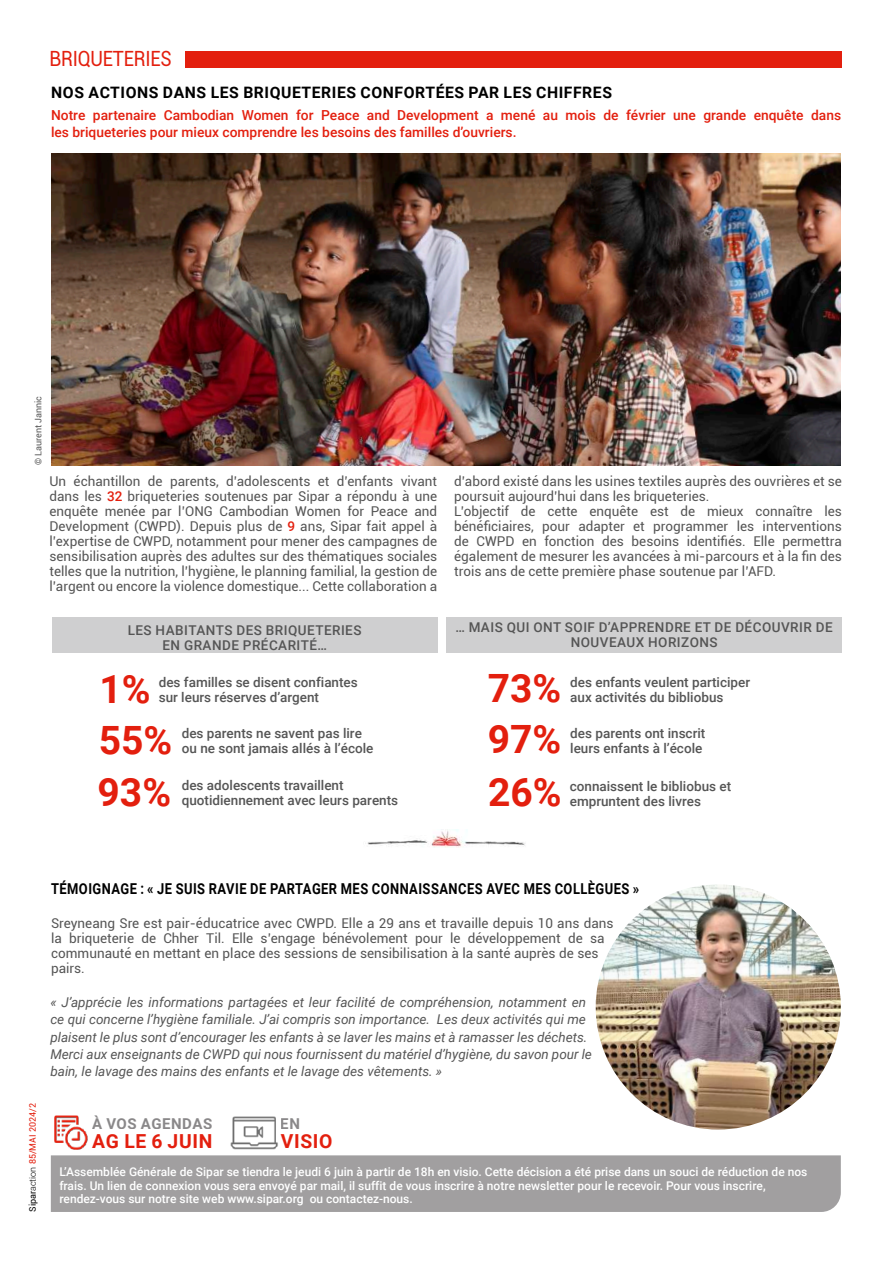
<style>
.page{position:relative;width:893px;height:1263px;background:#fff}
.page>*{position:absolute;margin:0;border:0;box-sizing:border-box;transform-origin:0 0}
.t1{font:700 39px/51.9px "Roboto";color:#e31f0e}
.t2{font:21px "Roboto";letter-spacing:-.01em;color:#e31f0e;scale:.88 1}
.t3{font:700 19.35px "Roboto";letter-spacing:.035em;color:#e31f0e}
.t4{font:700 15.75px "Roboto";letter-spacing:.035em;color:#000}
.t5{font:700 15px "Roboto";letter-spacing:.035em;color:#000;scale:.86 1}
.t6{font:700 15px "Roboto";letter-spacing:.035em;color:#3e3b3d}
.t7{font:500 13.8px/16.5px "Roboto";color:#e31f0e}
.t8{font:13.5px/15px "Roboto";color:#555}
.t9{font:italic 13.5px/17.2px "Roboto";color:#555}
.t10{font:500 13.5px/15px "Roboto";color:#555}
.t11{font:500 13.5px/15px "Roboto";letter-spacing:.035em;color:#555;text-align:center}
.t12{font:500 12px/13.5px "Roboto";color:#fff}
.t13{font:9px "Roboto";color:#e31f0e}
.t14{font:9px "Roboto";color:#555}
.s1{font-weight:500;color:#e31f0e}
.s2{color:#000}
.s3{font-weight:300;color:#000}
</style>
<div class="page">
<div style="left:52px;top:617px;width:385px;height:36px;background:#cfcfd0"></div>
<div style="left:446px;top:617px;width:396px;height:36px;background:#cfcfd0"></div>
<div style="left:185px;top:51px;width:657px;height:17px;background:#e31f0e"></div>
<img style="left:51px;top:153px;width:790px;height:312px">
<img style="left:367px;top:829px;width:159px;height:19px">
<div style="left:51px;top:1155px;width:790px;height:57px;background:#a19fa0"></div>
<img style="left:596px;top:884px;width:245px;height:245px;border-radius:123px">
<img style="left:230px;top:1116px;width:48px;height:34px">
<img style="left:54px;top:1115px;width:34px;height:34px">
<h2 class="t2" style="left:49px;top:44px;width:141px">BRIQUETERIES</h2>
<p class="t4" style="left:51px;top:81px;width:562px">NOS ACTIONS DANS LES BRIQUETERIES CONFORTÉES PAR LES CHIFFRES</p>
<p class="t7" style="left:51px;top:107px;width:792px">Notre partenaire Cambodian Women for Peace and Development a mené au mois de février une grande enquête dans les briqueteries pour mieux comprendre les besoins des familles d’ouvriers.</p>
<p class="t14" style="left:32px;top:465px;width:71px;rotate:-90deg">© Laurent Jannic</p>
<p class="t8" style="left:49px;top:473px;width:389px;text-align:justify">Un échantillon de parents, d’adolescents et d’enfants vivant dans les <span class="s1">32</span> briqueteries soutenues par Sipar a répondu à une enquête menée par l’ONG Cambodian Women for Peace and Development (CWPD). Depuis plus de <span class="s1">9</span> ans, Sipar fait appel à l’expertise de CWPD, notamment pour mener des campagnes de sensibilisation auprès des adultes sur des thématiques sociales telles que la nutrition, l’hygiène, le planning familial, la gestion de l’argent ou encore la violence domestique... Cette collaboration a</p>
<p class="t8" style="left:454px;top:473px;width:389px">d’abord existé dans les usines textiles auprès des ouvrières et se poursuit aujourd’hui dans les briqueteries.<br>L’objectif de cette enquête est de mieux connaître les bénéficiaires, pour adapter et programmer les interventions de CWPD en fonction des besoins identifiés. Elle permettra également de mesurer les avancées à mi-parcours et à la fin des trois ans de cette première phase soutenue par l’AFD.</p>
<p class="t11" style="left:128px;top:622px;width:235px">LES HABITANTS DES BRIQUETERIES<br>EN GRANDE PRÉCARITÉ…</p>
<p class="t11" style="left:455px;top:619px;width:379px">… MAIS QUI ONT SOIF D’APPRENDRE ET DE DÉCOUVRIR DE<br>NOUVEAUX HORIZONS</p>
<h1 class="t1" style="left:98px;top:661px;width:76px">1%<br>55%<br>93%</h1>
<h1 class="t1" style="left:488px;top:661px;width:75px;text-align:justify">73% 97% 26%</h1>
<p class="t10" style="left:159px;top:674px;width:201px">des familles se disent confiantes sur leurs réserves d’argent</p>
<p class="t10" style="left:182px;top:725px;width:193px">des parents ne savent pas lire ou ne sont jamais allés à l’école</p>
<p class="t10" style="left:182px;top:777px;width:218px">des adolescents travaillent quotidiennement avec leurs parents</p>
<p class="t10" style="left:570px;top:674px;width:181px">des enfants veulent participer aux activités du bibliobus</p>
<p class="t10" style="left:570px;top:725px;width:137px">des parents ont inscrit leurs enfants à l’école</p>
<p class="t10" style="left:570px;top:779px;width:163px">connaissent le bibliobus et empruntent des livres</p>
<p class="t13" style="left:26px;top:1212px;width:110px;rotate:-90deg"><span class="s2">Sipar</span><span class="s3">action</span> 85/MAI 2024/2</p>
<p class="t5" style="left:51px;top:878px;width:685px">TÉMOIGNAGE : « JE SUIS RAVIE DE PARTAGER MES CONNAISSANCES AVEC MES COLLÈGUES »</p>
<p class="t8" style="left:51px;top:915px;width:564px">Sreyneang Sre est pair-éducatrice avec CWPD. Elle a 29 ans et travaille depuis 10 ans dans la briqueterie de Chher Til. Elle s’engage bénévolement pour le développement de sa communauté en mettant en place des sessions de sensibilisation à la santé auprès de ses pairs.</p>
<p class="t9" style="left:50px;top:993px;width:543px">« J’apprécie les informations partagées et leur facilité de compréhension, notamment en ce qui concerne l’hygiène familiale. J’ai compris son importance. Les deux activités qui me plaisent le plus sont d’encourager les enfants à se laver les mains et à ramasser les déchets.<br>Merci aux enseignants de CWPD qui nous fournissent du matériel d’hygiène, du savon pour le bain, le lavage des mains des enfants et le lavage des vêtements. »</p>
<p class="t6" style="left:92px;top:1113px;width:122px">À VOS AGENDAS</p>
<h3 class="t3" style="left:92px;top:1128px;width:122px">AG LE 6 JUIN</h3>
<p class="t6" style="left:281px;top:1113px;width:21px">EN</p>
<h3 class="t3" style="left:281px;top:1128px;width:53px">VISIO</h3>
<p class="t12" style="left:59px;top:1165px;width:750px">L’Assemblée Générale de Sipar se tiendra le jeudi 6 juin à partir de 18h en visio. Cette décision a été prise dans un souci de réduction de nos frais. Un lien de connexion vous sera envoyé par mail, il suffit de vous inscrire à notre newsletter pour le recevoir. Pour vous inscrire, rendez-vous sur notre site web www.sipar.org ou contactez-nous.</p>
</div>
